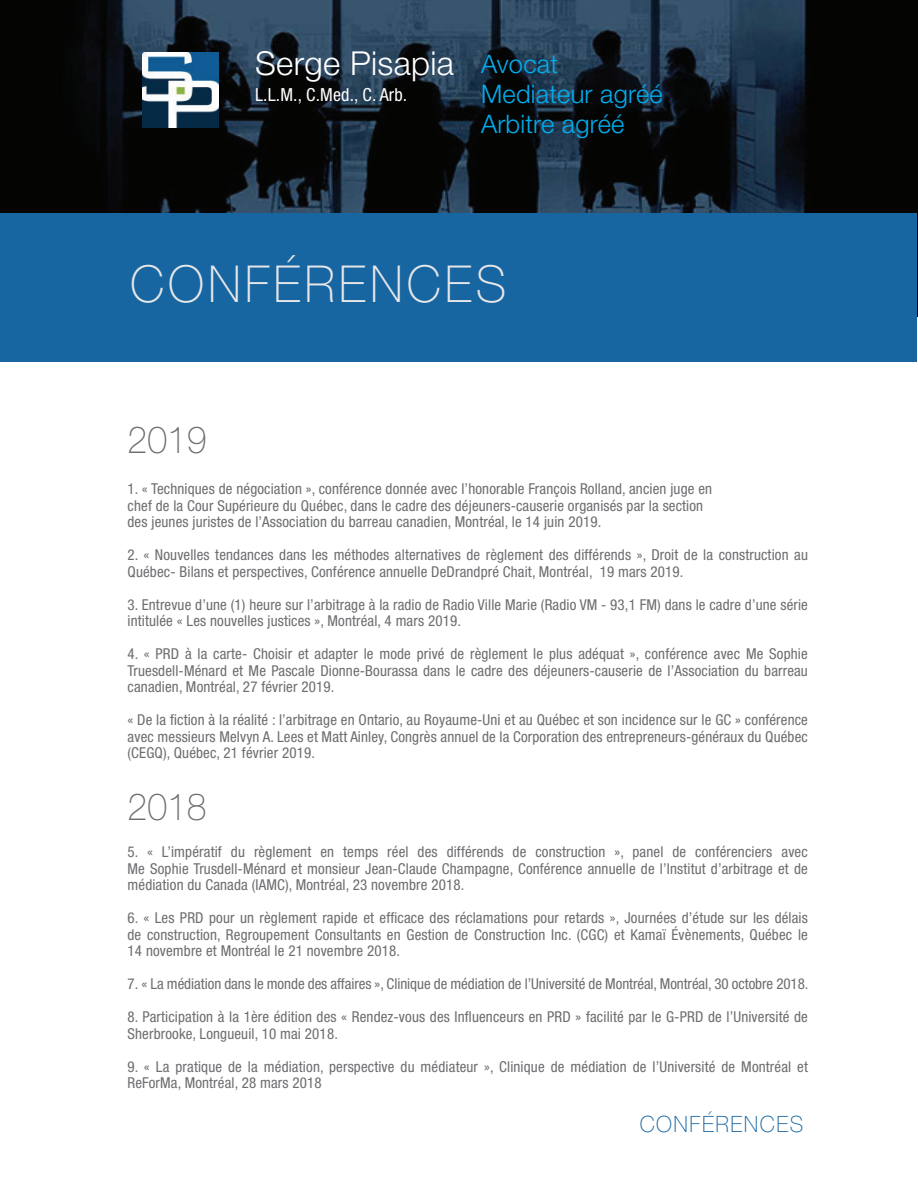
<style>
.page{position:relative;width:918px;height:1188px;background:#fff}
.page>*{position:absolute;margin:0;border:0;box-sizing:border-box;transform-origin:0 0}
.t1{font:100 51px "Helvetica Neue LT Pro";letter-spacing:.08em;color:#e6e7e9;scale:.95 1}
.t2{font:100 37.5px "Helvetica Neue LT Pro";color:#6c6d70;scale:.95 1}
.t3{font:300 33px "Helvetica Neue LT Pro";letter-spacing:.01em;color:#fff}
.t4{font:300 25.5px/30px "Helvetica Neue LT Pro";letter-spacing:.01em;color:#00aeef}
.t5{font:100 22.5px "Helvetica Neue LT Pro";letter-spacing:.07em;color:#1765a1;scale:.95 1}
.t6{font:condensed 18px "Helvetica Neue LT Pro";letter-spacing:.01em;color:#fff}
.t7{font:condensed 15px/16.5px "Helvetica Neue LT Pro";letter-spacing:.01em;color:#6c6d70}
</style>
<div class="page">
<img style="left:0;top:0;width:918px;height:316px">
<img style="left:142px;top:52px;width:76px;height:76px">
<div style="left:1px;top:213px;width:916px;height:148px;background:#1765a1"></div>
<h3 class="t3" style="left:255px;top:44px;width:200px">Serge Pisapia</h3>
<p class="t6" style="left:255px;top:84px;width:154px">L.L.M., C.Med., C. Arb.</p>
<h3 class="t4" style="left:481px;top:49px;width:183px">Avocat<br>Mediateur agréé<br>Arbitre agréé</h3>
<h1 class="t1" style="left:130px;top:254px;width:397px">CONFÉRENCES</h1>
<h2 class="t2" style="left:128px;top:418px;width:85px">2019</h2>
<p class="t7" style="left:128px;top:481px;width:586px">1. « Techniques de négociation », conférence donnée avec l’honorable François Rolland, ancien juge en chef de la Cour Supérieure du Québec, dans le cadre des déjeuners-causerie organisés par la section des jeunes juristes de l’Association du barreau canadien, Montréal, le 14 juin 2019.</p>
<p class="t7" style="left:128px;top:547px;width:682px">2. « Nouvelles tendances dans les méthodes alternatives de règlement des différends », Droit de la construction au<br>Québec- Bilans et perspectives, Conférence annuelle DeDrandpré Chait, Montréal, 19 mars 2019.</p>
<p class="t7" style="left:128px;top:596px;width:682px">3. Entrevue d’une (1) heure sur l’arbitrage à la radio de Radio Ville Marie (Radio VM - 93,1 FM) dans le cadre d’une série intitulée « Les nouvelles justices », Montréal, 4 mars 2019.</p>
<p class="t7" style="left:128px;top:646px;width:682px;text-align:justify">4. « PRD à la carte- Choisir et adapter le mode privé de règlement le plus adéquat », conférence avec Me Sophie Truesdell-Ménard et Me Pascale Dionne-Bourassa dans le cadre des déjeuners-causerie de l’Association du barreau canadien, Montréal, 27 février 2019.</p>
<p class="t7" style="left:128px;top:712px;width:682px;text-align:justify">« De la fiction à la réalité : l’arbitrage en Ontario, au Royaume-Uni et au Québec et son incidence sur le GC » conférence avec messieurs Melvyn A. Lees et Matt Ainley, Congrès annuel de la Corporation des entrepreneurs-généraux du Québec (CEGQ), Québec, 21 février 2019.</p>
<h2 class="t2" style="left:128px;top:785px;width:85px">2018</h2>
<p class="t7" style="left:128px;top:843px;width:682px;text-align:justify">5. « L’impératif du règlement en temps réel des différends de construction », panel de conférenciers avec Me Sophie Trusdell-Ménard et monsieur Jean-Claude Champagne, Conférence annuelle de l’Institut d’arbitrage et de médiation du Canada (IAMC), Montréal, 23 novembre 2018.</p>
<p class="t7" style="left:128px;top:909px;width:682px;text-align:justify">6. « Les PRD pour un règlement rapide et efficace des réclamations pour retards », Journées d’étude sur les délais de construction, Regroupement Consultants en Gestion de Construction Inc. (CGC) et Kamaï Évènements, Québec le 14 novembre et Montréal le 21 novembre 2018.</p>
<p class="t7" style="left:128px;top:975px;width:682px">7. « La médiation dans le monde des affaires », Clinique de médiation de l’Université de Montréal, Montréal, 30 octobre 2018.</p>
<p class="t7" style="left:128px;top:1008px;width:682px">8. Participation à la 1ère édition des « Rendez-vous des Influenceurs en PRD » facilité par le G-PRD de l’Université de<br>Sherbrooke, Longueuil, 10 mai 2018.</p>
<p class="t7" style="left:128px;top:1058px;width:682px">9. « La pratique de la médiation, perspective du médiateur », Clinique de médiation de l’Université de Montréal et<br>ReForMa, Montréal, 28 mars 2018</p>
<h3 class="t5" style="left:640px;top:1111px;width:174px">CONFÉRENCES</h3>
</div>
